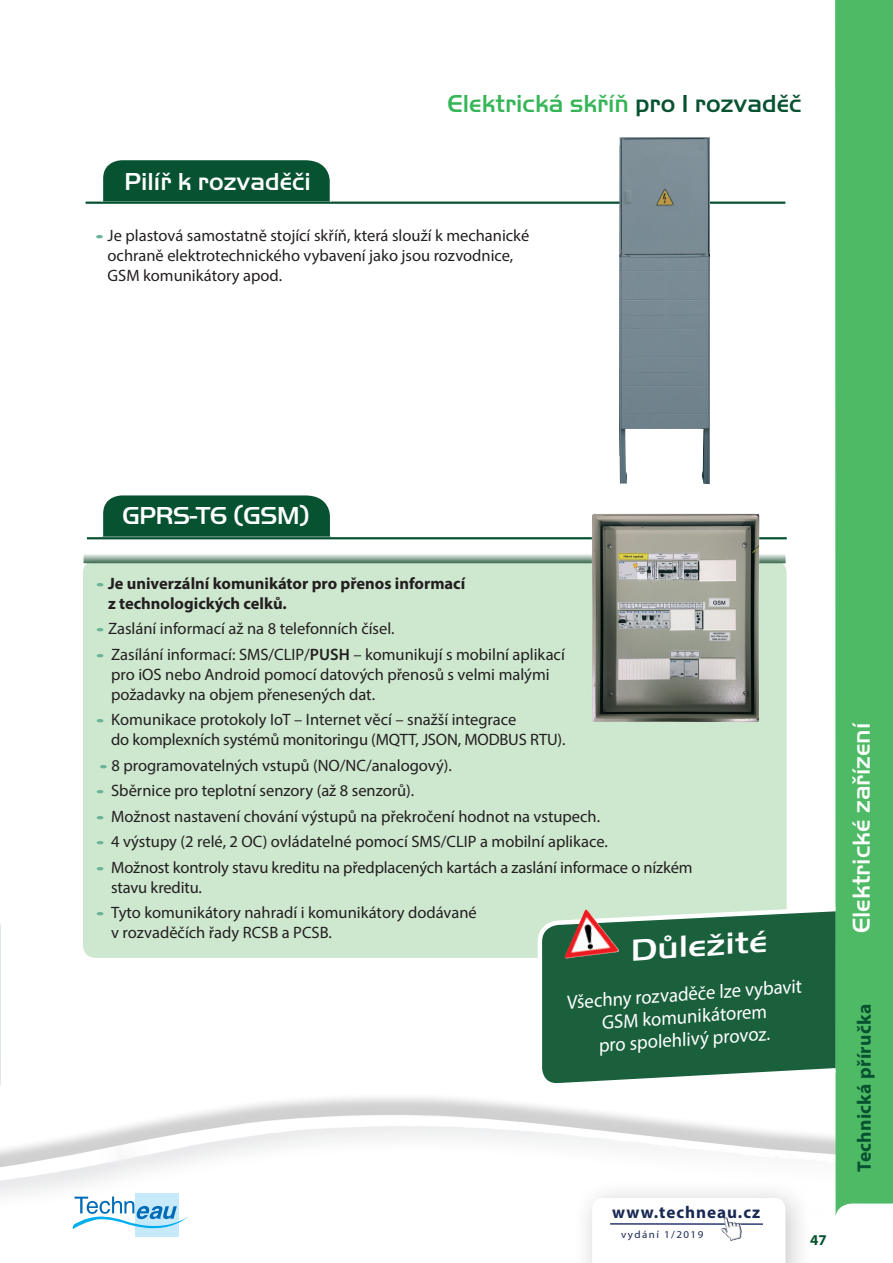
<style>
.page{position:relative;width:893px;height:1263px;background:#fff}
.page>*{position:absolute;margin:0;border:0;box-sizing:border-box;transform-origin:0 0}
.t1{font:500 31.5px "Handel Gothic DOT";color:#fff;scale:1.2 1}
.t2{font:500 25.5px "Handel Gothic DOT";color:#fff}
.t3{font:500 25.5px "Handel Gothic DOT";color:#36b558}
.t4{font:19.5px/22.5px "Myriad Pro";color:#fff;text-align:center;scale:.96 1}
.t5{font:700 19.5px "Myriad Pro";letter-spacing:.015em;color:#075231}
.t6{font:700 17.1px "Myriad Pro";letter-spacing:.055em;color:#1a2954}
.t7{font:16.5px/20px "Myriad Pro";color:#231f20}
.t8{font:700 16.5px/19.8px "Myriad Pro";color:#231f20}
.t9{font:700 15px "Myriad Pro";color:#075231}
.t10{font:10.5px "Myriad Pro";letter-spacing:.13em;color:#1a2954;scale:1.05 1}
.s1{color:#075231}
.s2{color:#69b396}
.s3{font-weight:400;color:#69b396}
.s4{font-weight:600}
</style>
<div class="page">
<div style="left:0;top:1091px;width:893px;height:172px;background:#231f20;opacity:.21"></div>
<img style="left:0;top:1115px;width:893px;height:148px">
<div style="left:135px;top:1193px;width:43px;height:43px;background:#c6eafa"></div>
<svg style="left:73px;top:1196px;width:115px;height:33px"></svg>
<div style="left:835px;top:0;width:58px;height:1216px;background:#4fba66"></div>
<hr style="left:86px;top:202px;width:699px;height:2px;background:#075231">
<div style="left:83px;top:560px;width:704px;height:398px;background:#cee7cf;border-radius:13px"></div>
<hr style="left:87px;top:537px;width:700px;height:2px;background:#075231">
<svg style="left:84px;top:554px;width:702px;height:9px;background:#98b1a2"></svg>
<img style="left:619px;top:138px;width:90px;height:346px">
<img style="left:590px;top:513px;width:175px;height:209px">
<svg style="left:100px;top:160px;width:233px;height:44px;background:#155c3d"></svg>
<svg style="left:100px;top:495px;width:233px;height:43px;background:#165c3e"></svg>
<svg style="left:0;top:924px;width:5px;height:177px"></svg>
<div style="left:572px;top:1179px;width:241px;height:84px;background:#231f20;opacity:.25"></div>
<svg style="left:592px;top:1198px;width:193px;height:65px"></svg>
<hr style="left:610px;top:1223px;width:153px;height:2px;background:#162868">
<img style="left:721px;top:1217px;width:21px;height:24px">
<svg style="left:537px;top:904px;width:303px;height:182px;background:#3d7757"></svg>
<img style="left:572px;top:909px;width:14px;height:31px">
<h2 class="t2" style="left:125px;top:167px;width:188px">Pilíř k rozvaděči</h2>
<h2 class="t3" style="left:448px;top:89px;width:355px">Elektrická skříň <span class="s1">pro 1 rozvaděč</span></h2>
<p class="t7" style="left:108px;top:225px;width:423px;text-indent:-12px"><span class="s2">•</span>Je plastová samostatně stojící skříň, která slouží k mechanické ochraně elektrotechnického vybavení jako jsou rozvodnice,<br>GSM komunikátory apod.</p>
<h2 class="t2" style="left:122px;top:501px;width:189px">GPRS-T6 (GSM)</h2>
<p class="t8" style="left:108px;top:573px;width:359px;text-indent:-12px"><span class="s3">•</span> Je univerzální komunikátor pro přenos informací z technologických celků.</p>
<p class="t7" style="left:96px;top:619px;width:300px"><span class="s2">•</span> Zaslání informací až na 8 telefonních čísel.</p>
<p class="t7" style="left:111px;top:644px;width:455px;text-indent:-15px"><span class="s2">•</span> Zasílání informací: SMS/CLIP/<span class="s4">PUSH</span> – komunikují s mobilní aplikací pro iOS nebo Android pomocí datových přenosů s velmi malými požadavky na objem přenesených dat.</p>
<p class="t7" style="left:111px;top:710px;width:456px;text-indent:-15px"><span class="s2">•</span> Komunikace protokoly IoT – Internet věcí – snažší integrace<br>do komplexních systémů monitoringu (MQTT, JSON, MODBUS RTU).</p>
<p class="t7" style="left:99px;top:755px;width:354px"><span class="s2">•</span> 8 programovatelných vstupů (NO/NC/analogový).</p>
<p class="t7" style="left:96px;top:780px;width:320px"><span class="s2">•</span> Sběrnice pro teplotní senzory (až 8 senzorů).</p>
<p class="t7" style="left:96px;top:806px;width:506px"><span class="s2">•</span> Možnost nastavení chování výstupů na překročení hodnot na vstupech.</p>
<p class="t7" style="left:96px;top:831px;width:514px"><span class="s2">•</span> 4 výstupy (2 relé, 2 OC) ovládatelné pomocí SMS/CLIP a mobilní aplikace.</p>
<p class="t7" style="left:111px;top:857px;width:583px;text-indent:-15px"><span class="s2">•</span> Možnost kontroly stavu kreditu na předplacených kartách a zaslání informace o nízkém stavu kreditu.</p>
<p class="t7" style="left:111px;top:902px;width:367px;text-indent:-15px"><span class="s2">•</span> Tyto komunikátory nahradí i komunikátory dodávané v rozvaděčích řady RCSB a PCSB.</p>
<h1 class="t1" style="left:629px;top:932px;width:116px;rotate:-4deg">Důležité</h1>
<p class="t4" style="left:566px;top:991px;width:247px;rotate:-4deg">Všechny rozvaděče lze vybavit<br>GSM komunikátorem<br>pro spolehlivý provoz.</p>
<p class="t6" style="left:612px;top:1201px;width:149px">www.techneau.cz</p>
<p class="t10" style="left:621px;top:1228px;width:80px">vydání 1/2019</p>
<p class="t9" style="left:810px;top:1230px;width:18px">47</p>
<h2 class="t2" style="left:847px;top:933px;width:212px;rotate:-90deg">Elektrické zařízení</h2>
<p class="t5" style="left:852px;top:1172px;width:169px;rotate:-90deg">Technická příručka</p>
</div>
